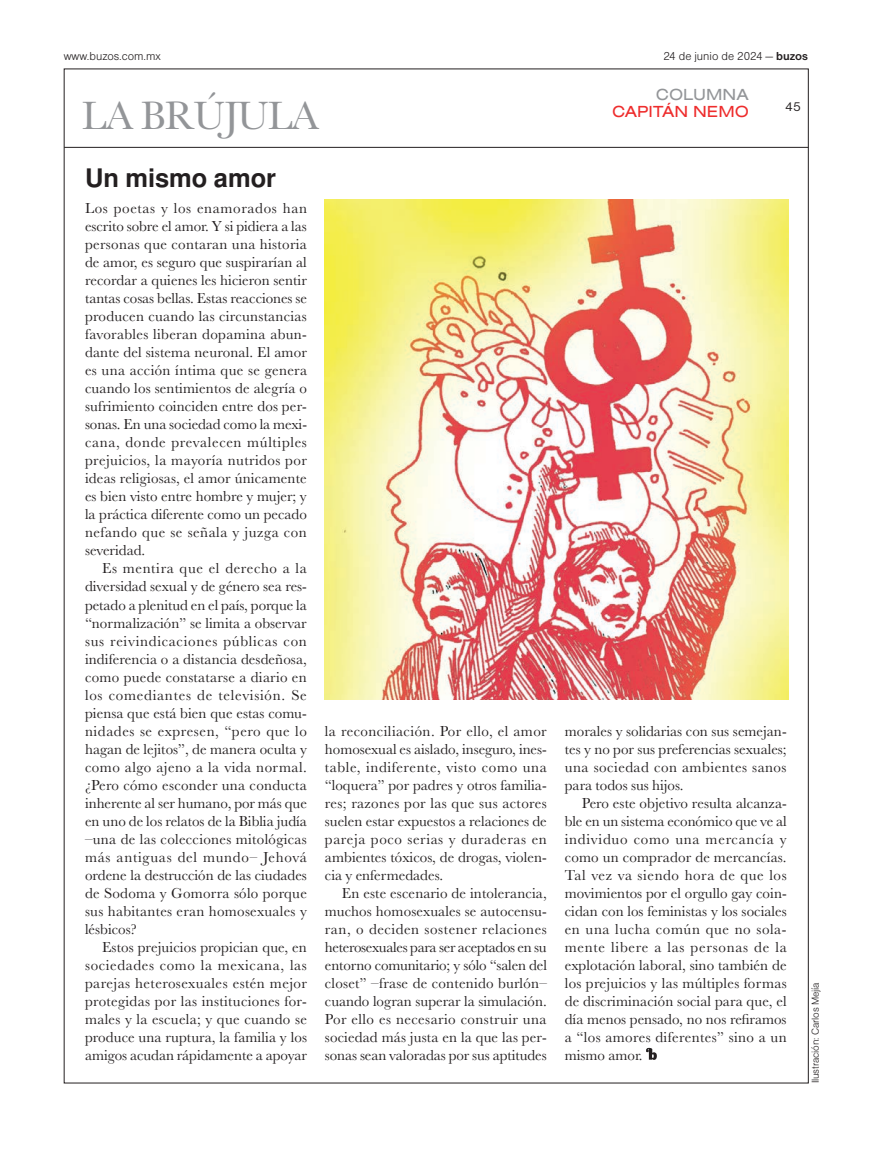
<style>
.page{position:relative;width:893px;height:1149px;background:#fff}
.page>*{position:absolute;margin:0;border:0;box-sizing:border-box;transform-origin:0 0}
.t1{font:41.1px "Baskerville";letter-spacing:-.03em;color:#939598}
.t2{font:700 25.5px "Nimbus San L";color:#231f20}
.t3{font:16.5px "Nimbus Sans Becker T Ext";color:#ee2d2d}
.t4{font:16.5px "Nimbus Sans Becker T Ext";color:#939598}
.t5{font:15px/18px "Baskerville";letter-spacing:.005em;color:#231f20;text-align:justify}
.t6{font:13.5px "Nimbus Sans DOT";color:#231f20}
.t7{font:12px "Nimbus Sans DOT Ligh";color:#231f20}
.t8{font:10.5px "Nimbus Sans DOT Ligh";letter-spacing:-.01em;color:#231f20}
.s1{font-family:"Nimbus Sans DOT";font-weight:700}
</style>
<div class="page">
<hr style="left:64px;top:147px;width:744px;height:1px;background:#231f20">
<svg style="left:646px;top:1047px;width:11px;height:12px"></svg>
<img style="left:325px;top:200px;width:463px;height:499px">
<p class="t7" style="left:64px;top:50px;width:99px">www.buzos.com.mx</p>
<p class="t7" style="left:663px;top:50px;width:146px">24 de junio de 2024 — <span class="s1">buzos</span></p>
<h1 class="t1" style="left:82px;top:92px;width:239px">LA BRÚJULA</h1>
<p class="t4" style="left:656px;top:85px;width:95px">COLUMNA</p>
<p class="t3" style="left:612px;top:101px;width:138px">CAPITÁN NEMO</p>
<p class="t6" style="left:785px;top:99px;width:17px">45</p>
<h2 class="t2" style="left:85px;top:168px;width:193px">Un mismo amor</h2>
<p class="t5" style="left:85px;top:199px;width:224px">Los poetas y los enamorados han escrito sobre el amor. Y si pidiera a las personas que contaran una historia de amor, es seguro que suspirarían al recordar a quienes les hicieron sentir tantas cosas bellas. Estas reacciones se producen cuando las circunstancias favorables liberan dopamina abun&shy;dante del sistema neuronal. El amor es una acción íntima que se genera cuando los sentimientos de alegría o sufrimiento coinciden entre dos per&shy;sonas. En una sociedad como la mexi&shy;cana, donde prevalecen múltiples prejuicios, la mayoría nutridos por ideas religiosas, el amor únicamente es bien visto entre hombre y mujer; y la práctica diferente como un pecado nefando que se señala y juzga con severidad.</p>
<p class="t5" style="left:85px;top:559px;width:223px;text-indent:17px">Es mentira que el derecho a la diversidad sexual y de género sea res&shy;petado a plenitud en el país, porque la “normalización” se limita a observar sus reivindicaciones públicas con indiferencia o a distancia desdeñosa, como puede constatarse a diario en los comediantes de televisión. Se piensa que está bien que estas comu&shy;nidades se expresen, “pero que lo hagan de lejitos”, de manera oculta y como algo ajeno a la vida normal. ¿Pero cómo esconder una conducta inherente al ser humano, por más que en uno de los relatos de la Biblia judía –una de las colecciones mitológicas más antiguas del mundo– Jehová ordene la destrucción de las ciudades de Sodoma y Gomorra sólo porque sus habitantes eran homosexuales y lésbicos?</p>
<p class="t5" style="left:85px;top:937px;width:223px;text-indent:17px">Estos prejuicios propician que, en sociedades como la mexicana, las parejas heterosexuales estén mejor protegidas por las instituciones for&shy;males y la escuela; y que cuando se produce una ruptura, la familia y los amigos acudan rápidamente a apoyar</p>
<p class="t5" style="left:325px;top:721px;width:223px">la reconciliación. Por ello, el amor homosexual es aislado, inseguro, ines&shy;table, indiferente, visto como una “loquera” por padres y otros familia&shy;res; razones por las que sus actores suelen estar expuestos a relaciones de pareja poco serias y duraderas en ambientes tóxicos, de drogas, violen&shy;cia y enfermedades.</p>
<p class="t5" style="left:325px;top:883px;width:223px;text-indent:17px">En este escenario de intolerancia, muchos homosexuales se autocensu&shy;ran, o deciden sostener relaciones heterosexuales para ser aceptados en su entorno comunitario; y sólo “salen del closet” –frase de contenido burlón– cuando logran superar la simulación.<br>Por ello es necesario construir una sociedad más justa en la que las per&shy;sonas sean valoradas por sus aptitudes</p>
<p class="t5" style="left:565px;top:721px;width:223px">morales y solidarias con sus semejan&shy;tes y no por sus preferencias sexuales; una sociedad con ambientes sanos para todos sus hijos.</p>
<p class="t5" style="left:565px;top:793px;width:223px;text-indent:17px">Pero este objetivo resulta alcanza&shy;ble en un sistema económico que ve al individuo como una mercancía y como un comprador de mercancías.<br>Tal vez va siendo hora de que los movimientos por el orgullo gay coin&shy;cidan con los feministas y los sociales en una lucha común que no sola&shy;mente libere a las personas de la explotación laboral, sino también de los prejuicios y las múltiples formas de discriminación social para que, el día menos pensado, no nos refiramos a “los amores diferentes” sino a un mismo amor.</p>
<p class="t8" style="left:809px;top:1082px;width:102px;rotate:-90deg">Ilustración: Carlos Mejía</p>
</div>
